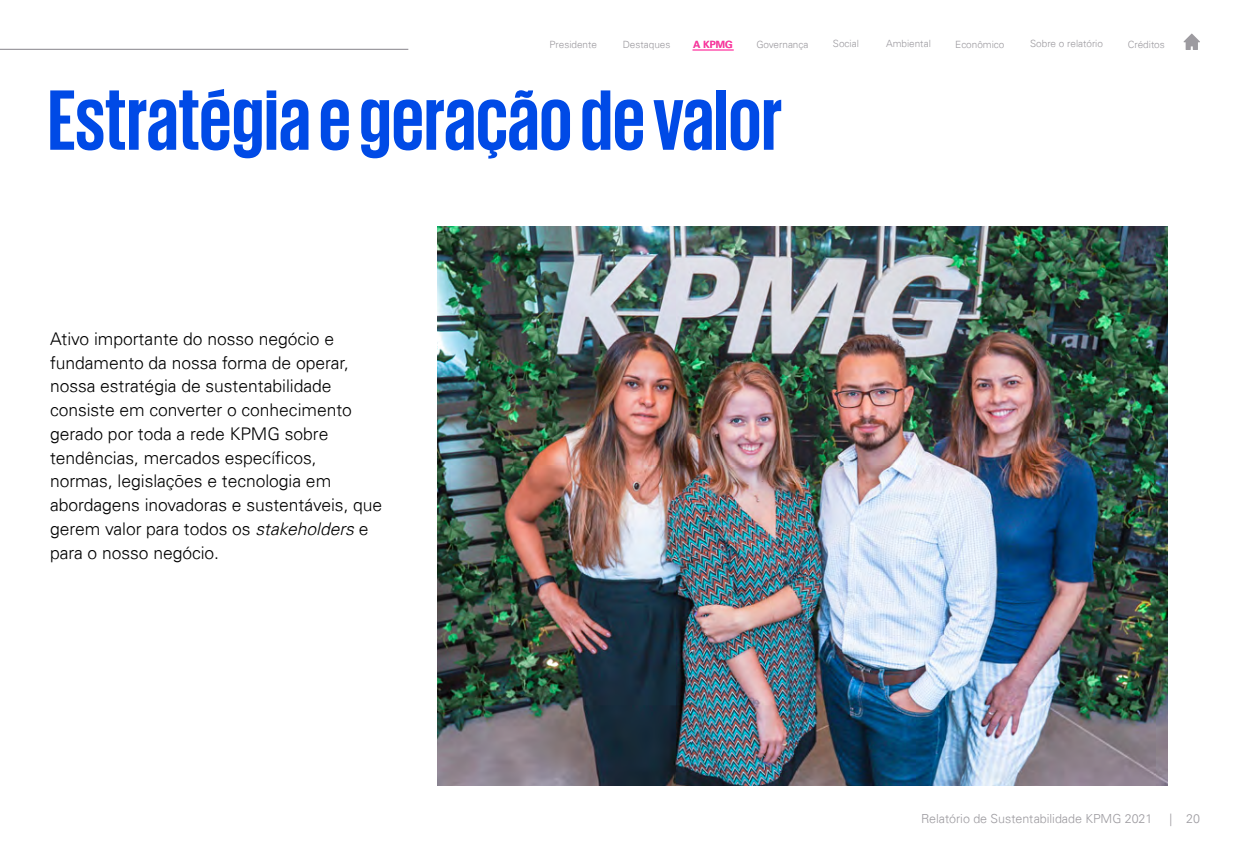
<style>
.page{position:relative;width:1250px;height:850px;background:#fff}
.page>*{position:absolute;margin:0;border:0;box-sizing:border-box;transform-origin:0 0}
.t1{font:700 87.5px "KPMG";color:#004ae6}
.t2{font:300 17.5px/23.8px "Univers";letter-spacing:-.005em;color:#000}
.t3{font:300 12.5px "Univers";letter-spacing:-.005em;color:#9d9ba0}
.t4{font:300 10px "Univers";letter-spacing:-.005em;color:#9d9ba0}
.t5{font:700 10px "Univers 65";color:#ff329e}
.s1{font-family:"Univers 45";font-style:italic}
</style>
<div class="page">
<hr style="left:0;top:49px;width:408px;height:1px;background:#9d9ba0">
<svg style="left:1184px;top:34px;width:16px;height:16px"></svg>
<img style="left:438px;top:227px;width:730px;height:558px">
<hr style="left:692px;top:49px;width:42px;height:2px;background:#ff329e">
<p class="t4" style="left:550px;top:38px;width:49px">Presidente</p>
<p class="t4" style="left:623px;top:38px;width:49px">Destaques</p>
<p class="t4" style="left:756px;top:38px;width:54px">Governança</p>
<p class="t4" style="left:833px;top:38px;width:27px">Social</p>
<p class="t4" style="left:886px;top:38px;width:46px">Ambiental</p>
<p class="t4" style="left:955px;top:38px;width:51px">Econômico</p>
<p class="t4" style="left:1030px;top:38px;width:74px">Sobre o relatório</p>
<p class="t4" style="left:1128px;top:38px;width:39px">Créditos</p>
<p class="t5" style="left:693px;top:39px;width:41px">A KPMG</p>
<h1 class="t1" style="left:48px;top:76px;width:736px">Estratégia e geração de valor</h1>
<p class="t2" style="left:50px;top:327px;width:334px">Ativo importante do nosso negócio e fundamento da nossa forma de operar, nossa estratégia de sustentabilidade consiste em converter o conhecimento gerado por toda a rede KPMG sobre tendências, mercados específicos, normas, legislações e tecnologia em abordagens inovadoras e sustentáveis, que gerem valor para todos os <span class="s1">stakeholders</span> e para o nosso negócio.</p>
<p class="t3" style="left:921px;top:811px;width:233px">Relatório de Sustentabilidade KPMG 2021</p>
<p class="t3" style="left:1170px;top:811px;width:32px">| 20</p>
</div>
